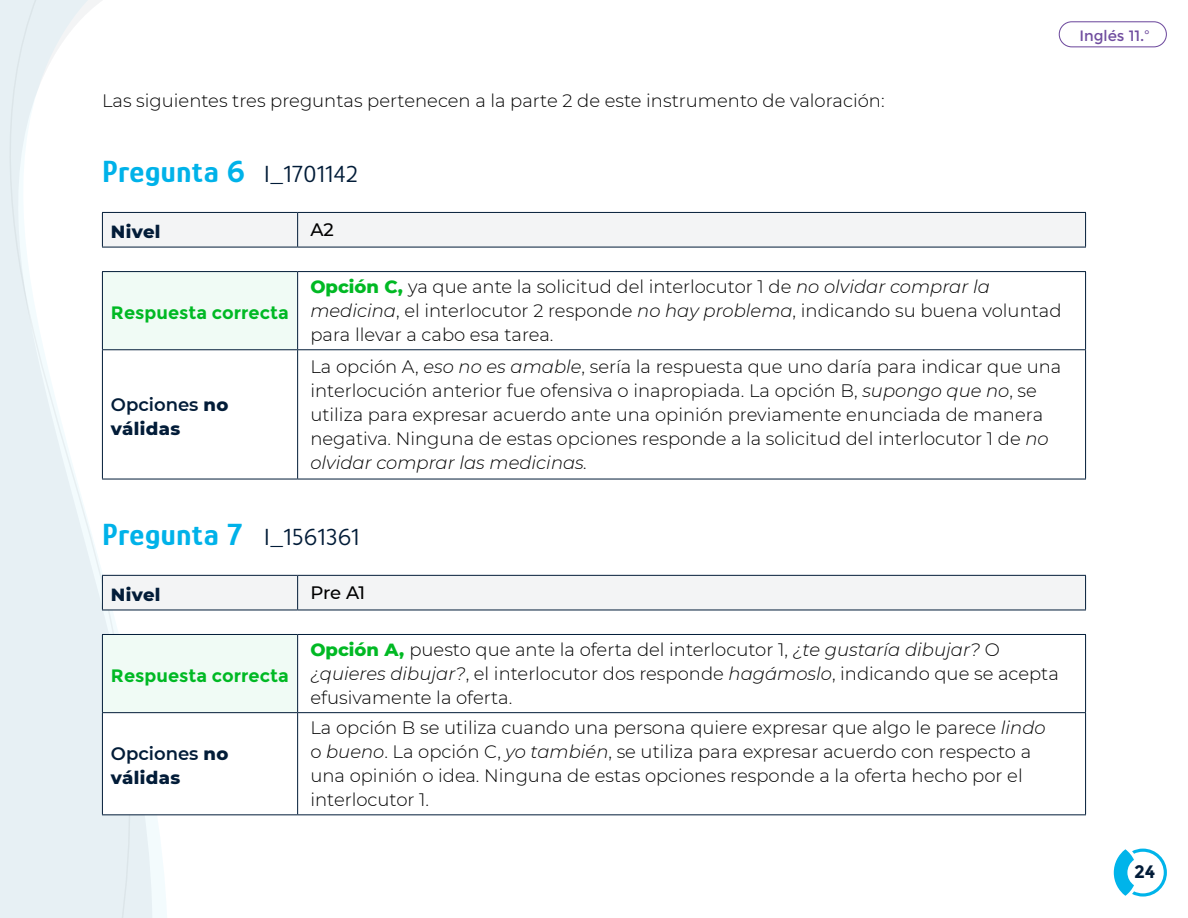
<style>
.page{position:relative;width:1188px;height:918px;background:#fff}
.page>*{position:absolute;margin:0;border:0;box-sizing:border-box;transform-origin:0 0}
.Subtítulos{font:700 31.5px "Glory";letter-spacing:.02em;color:#00b2e9}
.Texto_especificacion{font:300 18px/24px "Montserrat";color:#000}
.Encabezado_especific{font:800 18px/24px "Montserrat";letter-spacing:.02em;color:#021c38}
.Encabezado_especific-2{font:700 18px "Montserrat";color:#00b924}
.Texto_especificacion-2{font:500 18px "Montserrat";letter-spacing:-.015em;color:#000}
.t1{font:700 18px "Montserrat";color:#021c38}
.t2{font:15px "Montserrat";color:#704d9f}
.s1{font-weight:400;font-size:24px;color:#021c38}
.s2{font-weight:600}
.s3{font-weight:800;color:#00b924}
.s4{font-style:italic}
</style>
<div class="page">
<svg style="left:1114px;top:849px;width:53px;height:48px"></svg>
<svg style="left:152px;top:211px;width:16px;height:707px"></svg>
<svg style="left:0;top:0;width:152px;height:918px;fill:#e7f0f4"></svg>
<svg style="left:9px;top:0;width:121px;height:918px"></svg>
<div style="left:1059px;top:21px;width:108px;height:26px;border:1px solid #704d9f;border-radius:13px"></div>
<div style="left:103px;top:213px;width:982px;height:34px;background:#f3f4f5"></div>
<hr style="left:102px;top:212px;width:196px;height:1px;background:#021c38">
<hr style="left:102px;top:213px;width:1px;height:34px;background:#021c38">
<hr style="left:298px;top:212px;width:788px;height:1px;background:#021c38">
<hr style="left:297px;top:213px;width:1px;height:34px;background:#021c38">
<hr style="left:1085px;top:213px;width:1px;height:34px;background:#021c38">
<hr style="left:102px;top:247px;width:196px;height:1px;background:#021c38">
<hr style="left:298px;top:247px;width:788px;height:1px;background:#021c38">
<svg style="left:103px;top:272px;width:982px;height:207px"></svg>
<hr style="left:102px;top:349px;width:196px;height:1px;background:#021c38">
<hr style="left:102px;top:350px;width:1px;height:129px;background:#021c38">
<hr style="left:298px;top:349px;width:788px;height:1px;background:#021c38">
<hr style="left:297px;top:350px;width:1px;height:129px;background:#021c38">
<hr style="left:1085px;top:350px;width:1px;height:129px;background:#021c38">
<hr style="left:102px;top:479px;width:196px;height:1px;background:#021c38">
<hr style="left:298px;top:479px;width:788px;height:1px;background:#021c38">
<hr style="left:298px;top:271px;width:788px;height:1px;background:#021c38">
<hr style="left:1085px;top:272px;width:1px;height:77px;background:#021c38">
<hr style="left:102px;top:271px;width:196px;height:1px;background:#021c38">
<hr style="left:102px;top:272px;width:1px;height:77px;background:#021c38">
<hr style="left:297px;top:272px;width:1px;height:77px;background:#021c38">
<div style="left:103px;top:576px;width:982px;height:34px;background:#f3f4f5"></div>
<hr style="left:102px;top:575px;width:196px;height:1px;background:#021c38">
<hr style="left:102px;top:576px;width:1px;height:34px;background:#021c38">
<hr style="left:298px;top:575px;width:788px;height:1px;background:#021c38">
<hr style="left:297px;top:576px;width:1px;height:34px;background:#021c38">
<hr style="left:1085px;top:576px;width:1px;height:34px;background:#021c38">
<hr style="left:102px;top:610px;width:196px;height:1px;background:#021c38">
<hr style="left:298px;top:610px;width:788px;height:1px;background:#021c38">
<svg style="left:103px;top:635px;width:982px;height:179px"></svg>
<hr style="left:102px;top:712px;width:196px;height:1px;background:#021c38">
<hr style="left:102px;top:713px;width:1px;height:101px;background:#021c38">
<hr style="left:298px;top:712px;width:788px;height:1px;background:#021c38">
<hr style="left:297px;top:713px;width:1px;height:101px;background:#021c38">
<hr style="left:1085px;top:713px;width:1px;height:101px;background:#021c38">
<hr style="left:102px;top:814px;width:196px;height:1px;background:#021c38">
<hr style="left:298px;top:814px;width:788px;height:1px;background:#021c38">
<hr style="left:298px;top:634px;width:788px;height:1px;background:#021c38">
<hr style="left:1085px;top:635px;width:1px;height:77px;background:#021c38">
<hr style="left:102px;top:634px;width:196px;height:1px;background:#021c38">
<hr style="left:102px;top:635px;width:1px;height:77px;background:#021c38">
<hr style="left:297px;top:635px;width:1px;height:77px;background:#021c38">
<p class="Texto_especificacion" style="left:102px;top:88px;width:784px">Las siguientes tres preguntas pertenecen a la parte 2 de este instrumento de valoración:</p>
<p class="Subtítulos" style="left:102px;top:152px;width:257px">Pregunta 6 <span class="s1">I_1701142</span></p>
<p class="Encabezado_especific" style="left:111px;top:219px;width:51px">Nivel</p>
<p class="Texto_especificacion-2" style="left:310px;top:217px;width:25px">A2</p>
<p class="Encabezado_especific-2" style="left:111px;top:302px;width:179px">Respuesta correcta</p>
<p class="Encabezado_especific" style="left:111px;top:392px;width:119px"><span class="s2">Opciones</span> no válidas</p>
<p class="Texto_especificacion" style="left:310px;top:274px;width:753px"><span class="s3">Opción C,</span> ya que ante la solicitud del interlocutor 1 de <span class="s4">no olvidar comprar la medicina</span>, el interlocutor 2 responde <span class="s4">no hay problema</span>, indicando su buena voluntad para llevar a cabo esa tarea.</p>
<p class="Texto_especificacion" style="left:310px;top:354px;width:753px">La opción A, <span class="s4">eso no es amable</span>, sería la respuesta que uno daría para indicar que una interlocución anterior fue ofensiva o inapropiada. La opción B, <span class="s4">supongo que no</span>, se utiliza para expresar acuerdo ante una opinión previamente enunciada de manera negativa. Ninguna de estas opciones responde a la solicitud del interlocutor 1 de <span class="s4">no olvidar comprar las medicinas.</span></p>
<p class="Subtítulos" style="left:102px;top:515px;width:259px">Pregunta 7 <span class="s1">I_1561361</span></p>
<p class="Encabezado_especific" style="left:111px;top:582px;width:51px">Nivel</p>
<p class="Texto_especificacion-2" style="left:310px;top:580px;width:56px">Pre A1</p>
<p class="Encabezado_especific-2" style="left:111px;top:665px;width:179px">Respuesta correcta</p>
<p class="Encabezado_especific" style="left:111px;top:741px;width:119px"><span class="s2">Opciones</span> no válidas</p>
<p class="Texto_especificacion" style="left:310px;top:637px;width:750px"><span class="s3">Opción A,</span> puesto que ante la oferta del interlocutor 1, <span class="s4">¿te gustaría dibujar?</span> O <span class="s4">¿quieres dibujar?</span>, el interlocutor dos responde <span class="s4">hagámoslo</span>, indicando que se acepta efusivamente la oferta.</p>
<p class="Texto_especificacion" style="left:310px;top:715px;width:737px">La opción B se utiliza cuando una persona quiere expresar que algo le parece <span class="s4">lindo </span>o <span class="s4">bueno</span>. La opción C, <span class="s4">yo también</span>, se utiliza para expresar acuerdo con respecto a una opinión o idea. Ninguna de estas opciones responde a la oferta hecho por el interlocutor 1.</p>
<p class="t2" style="left:1079px;top:27px;width:72px">Inglés 11.º</p>
<p class="t1" style="left:1134px;top:861px;width:23px">24</p>
</div>
